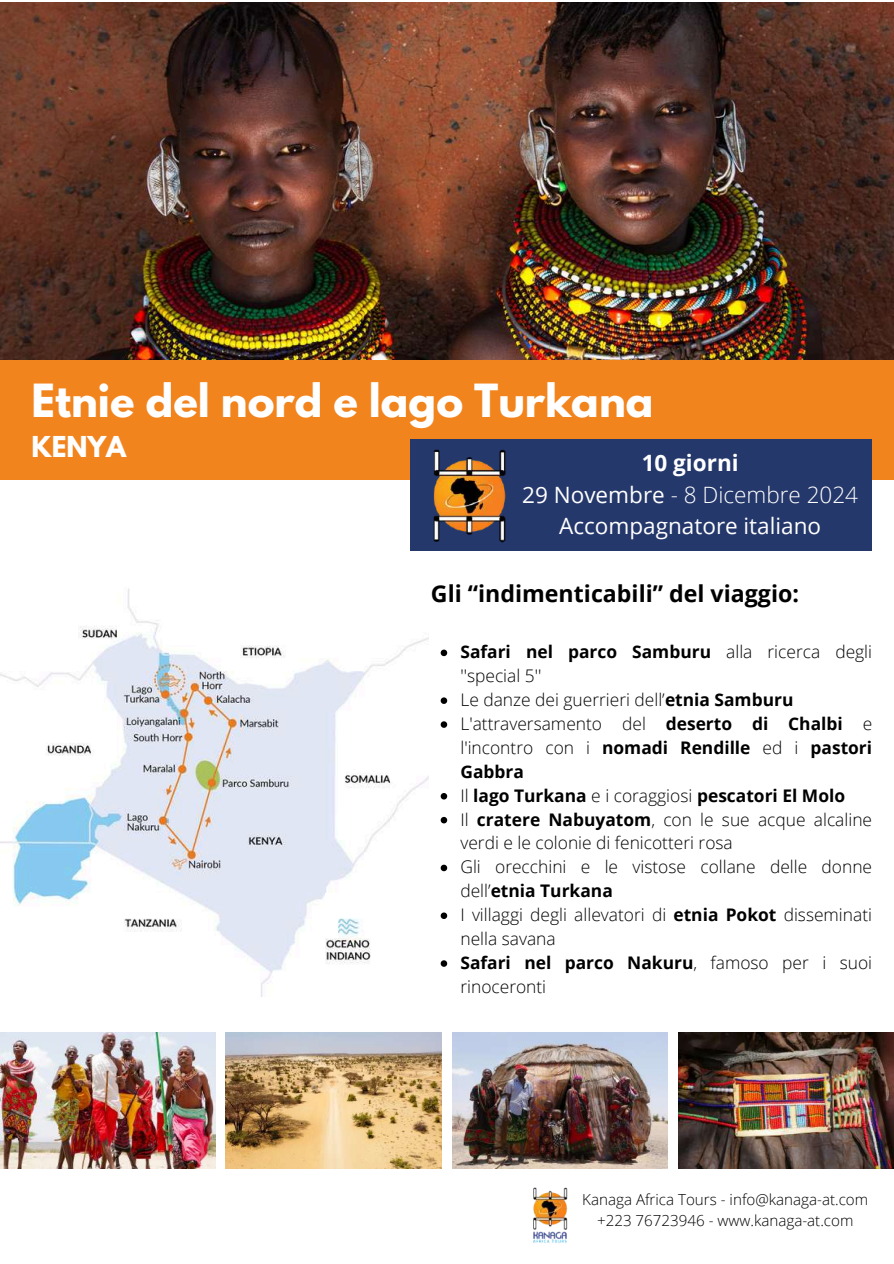
<style>
.page{position:relative;width:894px;height:1264px;background:#fff}
.page>*{position:absolute;margin:0;border:0;box-sizing:border-box;transform-origin:0 0}
.t1{font:700 40.5px "League Spartan";color:#fff}
.t2{font:700 25.5px "League Spartan";color:#fff}
.t3{font:700 23.1px "Open Sans";color:#000}
.t4{font:22.5px/31.5px "Open Sans";color:#fff;text-align:center}
.t5{font:300 17.4px/23.9px "Open Sans";color:#000}
.t6{font:300 15.15px/21px "Open Sans";color:#000;text-align:center}
.s1{font-weight:700}
.s2{font-weight:300}
</style>
<div class="page">
<img style="left:0;top:1032px;width:215px;height:136px">
<img style="left:226px;top:1032px;width:215px;height:136px">
<img style="left:452px;top:1032px;width:215px;height:136px">
<img style="left:678px;top:1032px;width:215px;height:136px">
<img style="left:533px;top:1187px;width:35px;height:56px">
<img style="left:0;top:2px;width:893px;height:358px">
<div style="left:0;top:360px;width:893px;height:119px;background:#f2841e"></div>
<div style="left:410px;top:439px;width:461px;height:111px;background:#25386b"></div>
<img style="left:418px;top:449px;width:101px;height:102px">
<img style="left:0;top:588px;width:429px;height:408px">
<svg style="left:440px;top:649px;width:7px;height:7px"></svg>
<svg style="left:440px;top:697px;width:7px;height:7px"></svg>
<svg style="left:440px;top:721px;width:7px;height:6px"></svg>
<svg style="left:440px;top:793px;width:7px;height:6px"></svg>
<svg style="left:440px;top:817px;width:7px;height:6px"></svg>
<svg style="left:440px;top:864px;width:7px;height:7px"></svg>
<svg style="left:440px;top:912px;width:7px;height:7px"></svg>
<svg style="left:440px;top:960px;width:7px;height:6px"></svg>
<h1 class="t1" style="left:32px;top:380px;width:623px">Etnie del nord e lago Turkana</h1>
<h2 class="t2" style="left:32px;top:434px;width:96px">KENYA</h2>
<p class="t4" style="left:522px;top:447px;width:337px"><span class="s1">10 giorni<br></span>29 Novembre <span class="s2">- 8 Dicembre 2024<br></span>Accompagnatore italiano</p>
<h3 class="t3" style="left:431px;top:577px;width:369px">Gli “indimenticabili” del viaggio:</h3>
<p class="t5" style="left:460px;top:639px;width:413px"><span class="s1">Safari nel parco Samburu</span> alla ricerca degli ''special 5''<br>Le danze dei guerrieri dell’<span class="s1">etnia Samburu </span>L'attraversamento del <span class="s1">deserto di Chalbi</span> e l'incontro con i <span class="s1">nomadi Rendille</span> ed i <span class="s1">pastori Gabbra<br></span>Il <span class="s1">lago Turkana</span> e i coraggiosi <span class="s1">pescatori El Molo<br></span>Il <span class="s1">cratere Nabuyatom</span>, con le sue acque alcaline verdi e le colonie di fenicotteri rosa<br>Gli orecchini e le vistose collane delle donne dell’<span class="s1">etnia Turkana<br></span>I villaggi degli allevatori di <span class="s1">etnia Pokot</span> disseminati nella savana<br><span class="s1">Safari nel parco Nakuru</span>, famoso per i suoi rinoceronti</p>
<p class="t6" style="left:582px;top:1188px;width:287px">Kanaga Africa Tours - info@kanaga-at.com +223 76723946 - www.kanaga-at.com</p>
</div>
